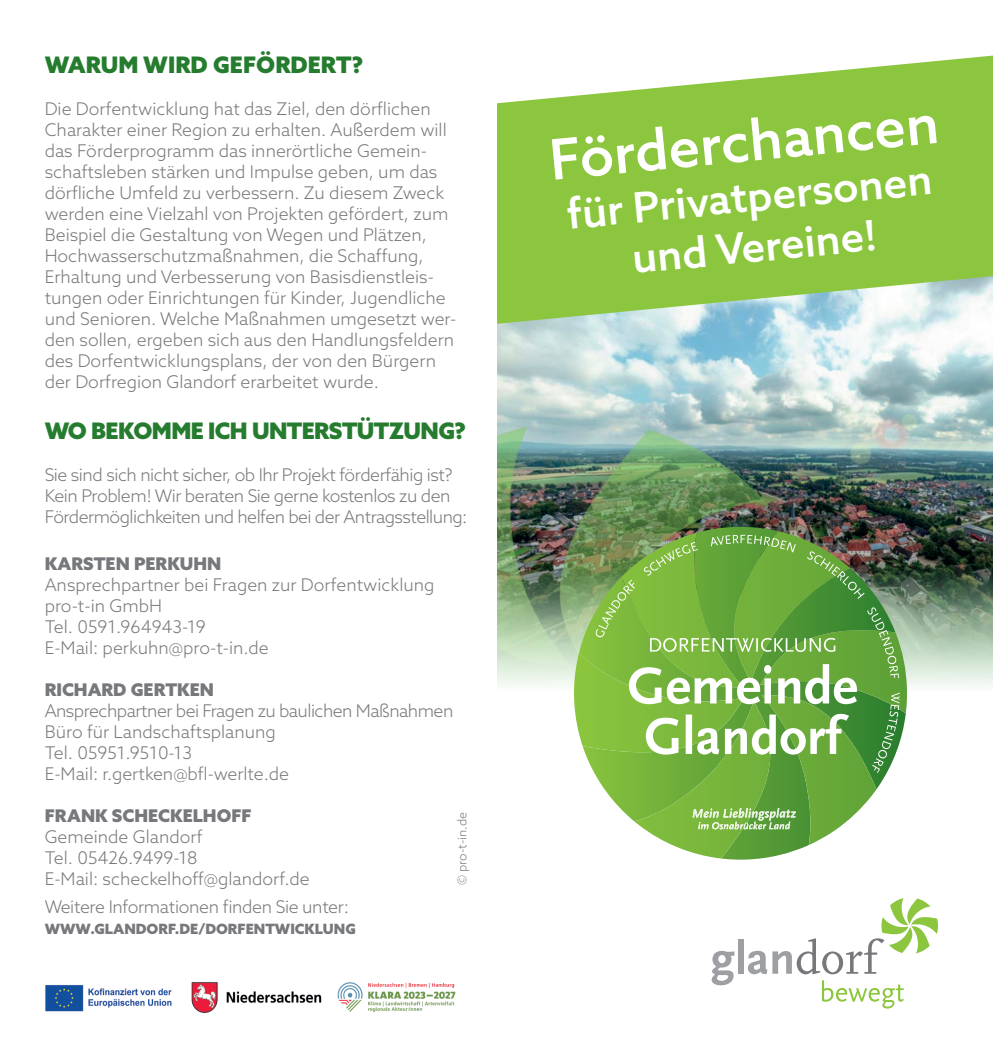
<style>
.page{position:relative;width:993px;height:1052px;background:#fff}
.page>*{position:absolute;margin:0;border:0;box-sizing:border-box;transform-origin:0 0}
.t1{font:500 56px "Azo Sans";color:#fff}
.t2{font:500 42px/50.6px "Azo Sans";color:#fff;text-align:center}
.t3{font:900 22.75px "Azo Sans";letter-spacing:-.025em;color:#257c2e}
.t4{font:900 22.75px "Azo Sans";color:#257c2e}
.t5{font:300 17.5px/21px "Azo Sans";color:#76787b}
.t6{font:300 17.5px/21px "Azo Sans";letter-spacing:-.025em;color:#76787b}
.t7{font:900 17.5px "Azo Sans";color:#76787b}
.t8{font:300 17.5px "Azo Sans";letter-spacing:-.02em;color:#76787b}
.t9{font:900 14.17px "Azo Sans";color:#76787b}
.t10{font:300 12.25px "Azo Sans";color:#76787b}
</style>
<div class="page">
<img style="left:497px;top:324px;width:495px;height:368px">
<svg style="left:497px;top:56px;width:495px;height:268px;background:#9bcd5e"></svg>
<svg style="left:821px;top:980px;width:82px;height:28px"></svg>
<svg style="left:711px;top:951px;width:23px;height:34px"></svg>
<div style="left:737px;top:939px;width:6px;height:34px;background:#9d9fa2"></div>
<svg style="left:748px;top:898px;width:190px;height:76px"></svg>
<svg style="left:578px;top:527px;width:166px;height:282px"></svg>
<svg style="left:574px;top:670px;width:1px;height:30px"></svg>
<svg style="left:621px;top:531px;width:285px;height:327px"></svg>
<svg style="left:595px;top:535px;width:304px;height:238px;background:#79ae52"></svg>
<img style="left:45px;top:982px;width:411px;height:32px">
<h3 class="t4" style="left:45px;top:49px;width:319px">WARUM WIRD GEFÖRDERT?</h3>
<p class="t5" style="left:45px;top:98px;width:413px">Die Dorfentwicklung hat das Ziel, den dörflichen Charakter einer Region zu erhalten. Außerdem will das Förderprogramm das innerörtliche Gemein&shy;schaftsleben stärken und Impulse geben, um das dörfliche Umfeld zu verbessern. Zu diesem Zweck werden eine Vielzahl von Projekten gefördert, zum Beispiel die Gestaltung von Wegen und Plätzen, Hochwasserschutzmaßnahmen, die Schaffung, Erhaltung und Verbesserung von Basisdienstleis&shy;tungen oder Einrichtungen für Kinder, Jugendliche und Senioren. Welche Maßnahmen umgesetzt wer&shy;den sollen, ergeben sich aus den Handlungsfeldern des Dorfentwicklungsplans, der von den Bürgern der Dorfregion Glandorf erarbeitet wurde.</p>
<h3 class="t3" style="left:45px;top:415px;width:422px">WO BEKOMME ICH UNTERSTÜTZUNG?</h3>
<p class="t6" style="left:45px;top:464px;width:424px">Sie sind sich nicht sicher, ob Ihr Projekt förderfähig ist?<br>Kein Problem! Wir beraten Sie gerne kostenlos zu den<br>Fördermöglichkeiten und helfen bei der Antragsstellung:</p>
<p class="t7" style="left:45px;top:552px;width:178px">KARSTEN PERKUHN</p>
<p class="t5" style="left:45px;top:574px;width:391px">Ansprechpartner bei Fragen zur Dorfentwicklung pro-t-in GmbH<br>Tel. 0591.964943-19<br>E-Mail: perkuhn@pro-t-in.de</p>
<p class="t7" style="left:45px;top:678px;width:171px">RICHARD GERTKEN</p>
<p class="t5" style="left:45px;top:700px;width:410px">Ansprechpartner bei Fragen zu baulichen Maßnahmen Büro für Landschaftsplanung<br>Tel. 05951.9510-13<br>E-Mail: r.gertken@bfl-werlte.de</p>
<p class="t7" style="left:45px;top:804px;width:208px">FRANK SCHECKELHOFF</p>
<p class="t5" style="left:45px;top:826px;width:266px">Gemeinde Glandorf<br>Tel. 05426.9499-18<br>E-Mail: scheckelhoff@glandorf.de</p>
<p class="t8" style="left:45px;top:895px;width:305px">Weitere Informationen finden Sie unter:</p>
<p class="t9" style="left:45px;top:919px;width:312px">WWW.GLANDORF.DE/DORFENTWICKLUNG</p>
<p class="t10" style="left:454px;top:885px;width:74px;rotate:-90deg">© pro-t-in.de</p>
<h1 class="t1" style="left:545px;top:125px;width:392px;rotate:-6deg">Förderchancen</h1>
<h2 class="t2" style="left:564px;top:190px;width:368px;rotate:-6deg">für Privatpersonen und Vereine!</h2>
</div>
